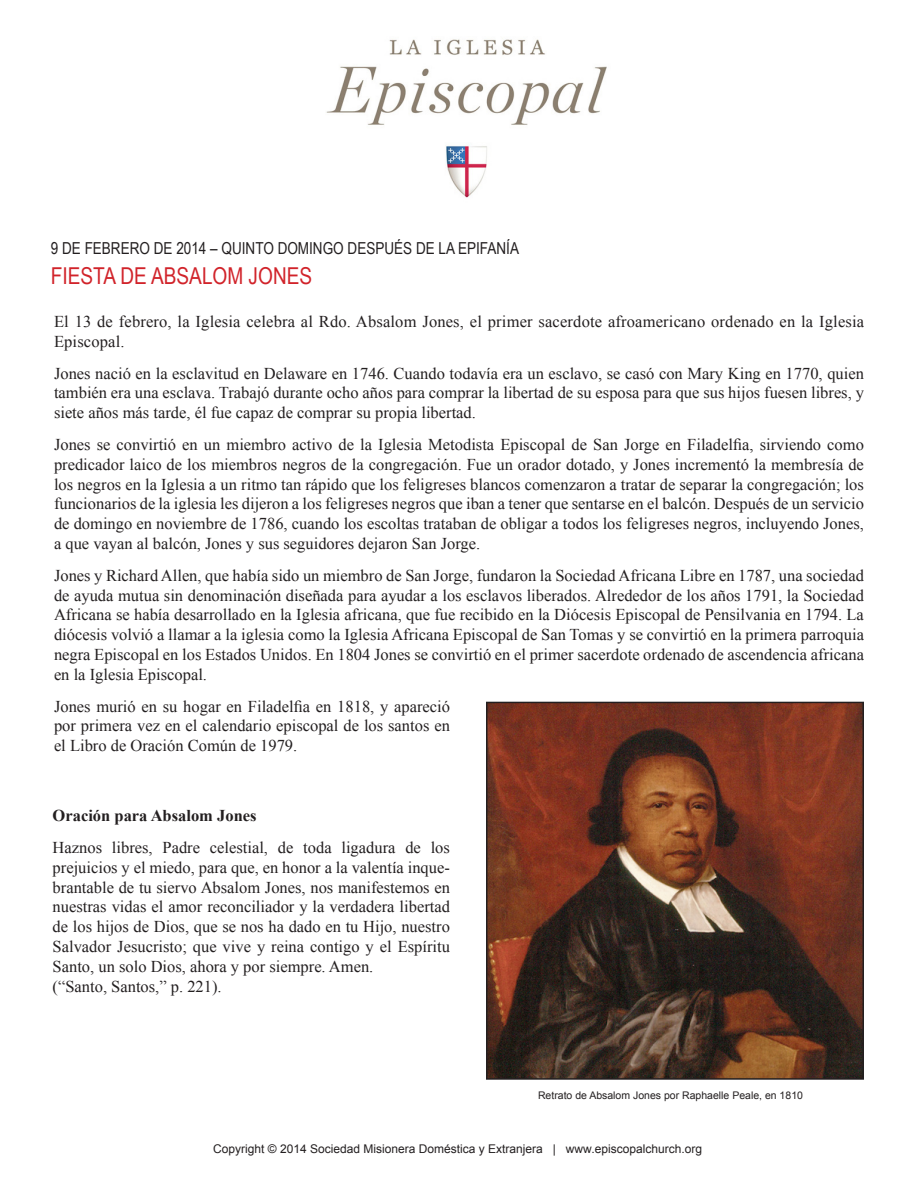
<style>
.page{position:relative;width:918px;height:1188px;background:#fff}
.page>*{position:absolute;margin:0;border:0;box-sizing:border-box;transform-origin:0 0}
.t1{font:23.25px "Arial Narrow";color:#d1232a}
.Paragraph_Style_1{font:16.5px/19.8px "Times New Roman";color:#231f20;text-align:justify}
.t2{font:16.5px "Arial Narrow";color:#231f20}
.Paragraph_Style_1-2{font:700 16.5px "Times New Roman";color:#231f20}
.t3{font:12px "Arial";color:#231f20}
.t4{font:10.5px "Arial";color:#231f20}
</style>
<div class="page">
<img style="left:326px;top:39px;width:281px;height:159px">
<img style="left:489px;top:705px;width:372px;height:372px">
<div style="left:486px;top:702px;width:378px;height:378px;border:2px solid #231f20"></div>
<p class="t2" style="left:51px;top:236px;width:470px">9 DE FEBRERO DE 2014 – QUINTO DOMINGO DESPUÉS DE LA EPIFANÍA</p>
<p class="t1" style="left:51px;top:258px;width:263px">FIESTA DE ABSALOM JONES</p>
<p class="Paragraph_Style_1" style="left:54px;top:311px;width:812px">El 13 de febrero, la Iglesia celebra al Rdo. Absalom Jones, el primer sacerdote afroamericano ordenado en la Iglesia<br>Episcopal.</p>
<p class="Paragraph_Style_1" style="left:54px;top:363px;width:812px">Jones nació en la esclavitud en Delaware en 1746. Cuando todavía era un esclavo, se casó con Mary King en 1770, quien también era una esclava. Trabajó durante ocho años para comprar la libertad de su esposa para que sus hijos fuesen libres, y siete años más tarde, él fue capaz de comprar su propia libertad.</p>
<p class="Paragraph_Style_1" style="left:54px;top:434px;width:812px">Jones se convirtió en un miembro activo de la Iglesia Metodista Episcopal de San Jorge en Filadelfia, sirviendo como predicador laico de los miembros negros de la congregación. Fue un orador dotado, y Jones incrementó la membresía de los negros en la Iglesia a un ritmo tan rápido que los feligreses blancos comenzaron a tratar de separar la congregación; los funcionarios de la iglesia les dijeron a los feligreses negros que iban a tener que sentarse en el balcón. Después de un servicio de domingo en noviembre de 1786, cuando los escoltas trataban de obligar a todos los feligreses negros, incluyendo Jones, a que vayan al balcón, Jones y sus seguidores dejaron San Jorge.</p>
<p class="Paragraph_Style_1" style="left:54px;top:565px;width:812px">Jones y Richard Allen, que había sido un miembro de San Jorge, fundaron la Sociedad Africana Libre en 1787, una sociedad de ayuda mutua sin denominación diseñada para ayudar a los esclavos liberados. Alrededor de los años 1791, la Sociedad Africana se había desarrollado en la Iglesia africana, que fue recibido en la Diócesis Episcopal de Pensilvania en 1794. La diócesis volvió a llamar a la iglesia como la Iglesia Africana Episcopal de San Tomas y se convirtió en la primera parroquia negra Episcopal en los Estados Unidos. En 1804 Jones se convirtió en el primer sacerdote ordenado de ascendencia africana en la Iglesia Episcopal.</p>
<p class="Paragraph_Style_1" style="left:54px;top:696px;width:398px">Jones murió en su hogar en Filadelfia en 1818, y apareció por primera vez en el calendario episcopal de los santos en el Libro de Oración Común de 1979.</p>
<p class="Paragraph_Style_1-2" style="left:53px;top:804px;width:205px">Oración para Absalom Jones</p>
<p class="Paragraph_Style_1" style="left:53px;top:837px;width:399px">Haznos libres, Padre celestial, de toda ligadura de los prejuicios y el miedo, para que, en honor a la valentía inque&shy;brantable de tu siervo Absalom Jones, nos manifestemos en nuestras vidas el amor reconciliador y la verdadera libertad de los hijos de Dios, que se nos ha dado en tu Hijo, nuestro Salvador Jesucristo; que vive y reina contigo y el Espíritu Santo, un solo Dios, ahora y por siempre. Amen.</p>
<p class="Paragraph_Style_1" style="left:53px;top:976px;width:171px">(“Santo, Santos,” p. 221).</p>
<p class="t4" style="left:538px;top:1089px;width:266px">Retrato de Absalom Jones por Raphaelle Peale, en 1810</p>
<p class="t3" style="left:213px;top:1141px;width:490px">Copyright © 2014 Sociedad Misionera Doméstica y Extranjera | www.episcopalchurch.org</p>
</div>
